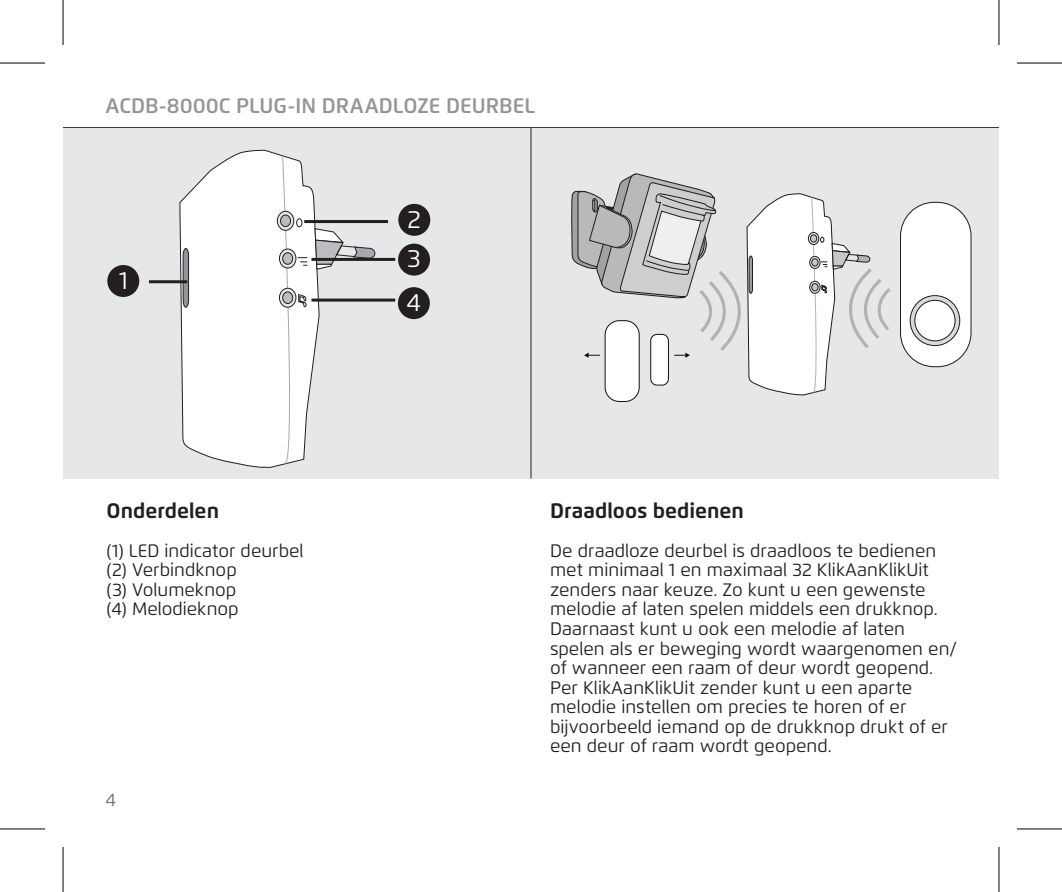
<style>
.page{position:relative;width:1062px;height:892px;background:#fff}
.page>*{position:absolute;margin:0;border:0;box-sizing:border-box;transform-origin:0 0}
.t1{font:24.6px "Flexo";color:#fff}
.t2{font:600 21px "Flexo";color:#939598}
.t3{font:700 21px "Flexo";color:#231f20}
.t4{font:18px/19.5px "Flexo";color:#231f20}
.t5{font:18px "Flexo";color:#6c6d70}
</style>
<div class="page">
<hr style="left:63px;top:127px;width:935px;height:1px;background:#231f20">
<div style="left:63px;top:128px;width:935px;height:350px;background:#e6e7e9"></div>
<div style="left:398px;top:204px;width:32px;height:32px;background:#231f20;border-radius:50%"></div>
<div style="left:398px;top:243px;width:32px;height:32px;background:#231f20;border-radius:50%"></div>
<div style="left:398px;top:287px;width:32px;height:32px;background:#231f20;border-radius:50%"></div>
<div style="left:107px;top:265px;width:32px;height:32px;background:#231f20;border-radius:50%"></div>
<svg style="left:179px;top:149px;width:141px;height:319px;background:#f7f7f7"></svg>
<svg style="left:182px;top:248px;width:7px;height:60px"></svg>
<svg style="left:277px;top:211px;width:17px;height:19px"></svg>
<div style="left:277px;top:211px;width:17px;height:20px;border:1px solid #231f20;border-radius:50%"></div>
<div style="left:280px;top:214px;width:11px;height:13px;border:1px solid #231f20;border-radius:50%"></div>
<svg style="left:279px;top:249px;width:17px;height:19px"></svg>
<div style="left:279px;top:248px;width:17px;height:20px;border:1px solid #231f20;border-radius:50%"></div>
<svg style="left:279px;top:288px;width:17px;height:19px"></svg>
<div style="left:279px;top:288px;width:17px;height:19px;border:1px solid #231f20;border-radius:50%"></div>
<svg style="left:282px;top:155px;width:25px;height:309px;background:#ececec"></svg>
<svg style="left:314px;top:228px;width:62px;height:42px"></svg>
<hr style="left:149px;top:280px;width:38px;height:3px;background:#231f20">
<hr style="left:304px;top:220px;width:84px;height:3px;background:#231f20">
<hr style="left:311px;top:258px;width:84px;height:3px;background:#231f20">
<hr style="left:311px;top:298px;width:84px;height:3px;background:#231f20">
<hr style="left:530px;top:128px;width:1px;height:350px;background:#231f20">
<div style="left:605px;top:320px;width:34px;height:81px;background:#fff;border-radius:14px"></div>
<svg style="left:571px;top:173px;width:320px;height:222px"></svg>
<div style="left:900px;top:202px;width:71px;height:164px;background:#fff;border-radius:34px"></div>
<div style="left:900px;top:202px;width:71px;height:165px;border:1px solid #1d1d1b;border-radius:34px"></div>
<svg style="left:910px;top:295px;width:49px;height:50px"></svg>
<div style="left:909px;top:295px;width:51px;height:51px;border:1px solid #1d1d1b;border-radius:50%"></div>
<div style="left:914px;top:300px;width:41px;height:41px;background:#fff;border-radius:50%"></div>
<div style="left:914px;top:300px;width:41px;height:41px;border:1px solid #1d1d1b;border-radius:50%"></div>
<svg style="left:0;top:829px;width:45px;height:1px"></svg>
<svg style="left:1017px;top:829px;width:44px;height:1px"></svg>
<hr style="left:0;top:62px;width:45px;height:2px;background:#000">
<hr style="left:1016px;top:62px;width:45px;height:2px;background:#000">
<hr style="left:0;top:828px;width:45px;height:1px;background:#000">
<hr style="left:1016px;top:828px;width:45px;height:1px;background:#000">
<hr style="left:62px;top:0;width:2px;height:45px;background:#000">
<hr style="left:62px;top:846px;width:2px;height:45px;background:#000">
<hr style="left:998px;top:0;width:1px;height:45px;background:#000">
<hr style="left:998px;top:846px;width:1px;height:45px;background:#000">
<p class="t2" style="left:106px;top:92px;width:431px">ACDB-8000C PLUG-IN DRAADLOZE DEURBEL</p>
<p class="t1" style="left:119px;top:265px;width:10px">1</p>
<p class="t1" style="left:407px;top:204px;width:15px">2</p>
<p class="t1" style="left:407px;top:244px;width:15px">3</p>
<p class="t1" style="left:406px;top:287px;width:16px">4</p>
<p class="t3" style="left:107px;top:497px;width:114px">Onderdelen</p>
<p class="t4" style="left:107px;top:541px;width:198px">(1) LED indicator deurbel</p>
<p class="t4" style="left:107px;top:560px;width:132px">(2) Verbindknop</p>
<p class="t4" style="left:107px;top:580px;width:131px">(3) Volumeknop</p>
<p class="t4" style="left:107px;top:599px;width:133px">(4) Melodieknop</p>
<p class="t5" style="left:106px;top:789px;width:12px">4</p>
<p class="t3" style="left:550px;top:497px;width:195px">Draadloos bedienen</p>
<p class="t4" style="left:550px;top:541px;width:408px">De draadloze deurbel is draadloos te bedienen met minimaal 1 en maximaal 32 KlikAanKlikUit zenders naar keuze. Zo kunt u een gewenste melodie af laten spelen middels een drukknop.<br>Daarnaast kunt u ook een melodie af laten spelen als er beweging wordt waargenomen en/ of wanneer een raam of deur wordt geopend.<br>Per KlikAanKlikUit zender kunt u een aparte melodie instellen om precies te horen of er bijvoorbeeld iemand op de drukknop drukt of er een deur of raam wordt geopend.</p>
</div>
